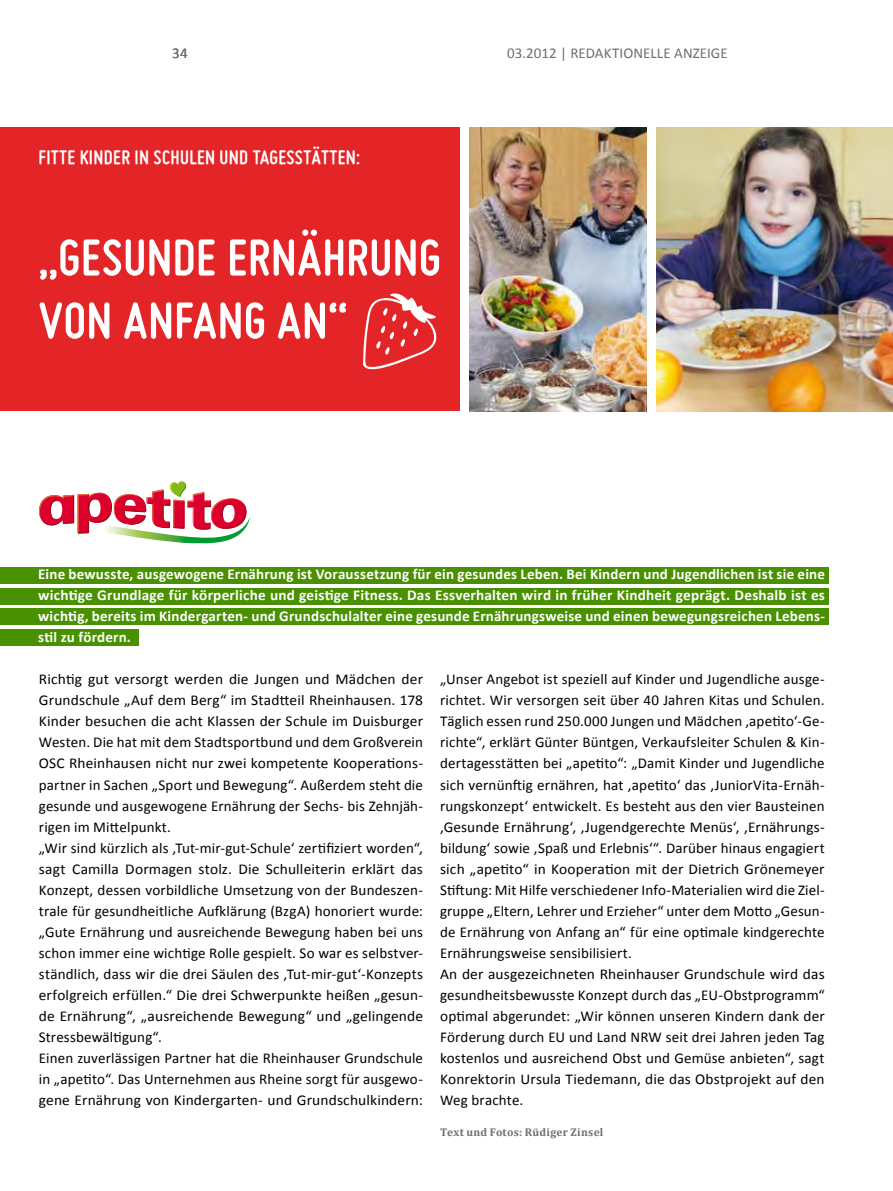
<style>
.page{position:relative;width:893px;height:1191px;background:#fff}
.page>*{position:absolute;margin:0;border:0;box-sizing:border-box;transform-origin:0 0}
.t1{font:700 54px/63px "Miso";letter-spacing:.01em;color:#fff}
.t2{font:700 21px "Miso";letter-spacing:.015em;color:#fff}
.t3{font:15px/21px "Calibri";letter-spacing:.01em;color:#000}
.t4{font:700 15px/21px "Calibri";letter-spacing:.015em;color:#fff;text-align:justify}
.t5{font:15px "Calibri";letter-spacing:.005em;color:#6d6f71}
.t6{font:700 11.25px "Cambria";letter-spacing:.025em;color:#6d6f71}
</style>
<div class="page">
<div style="left:0;top:128px;width:459px;height:283px;background:#e42528"></div>
<img style="left:657px;top:128px;width:236px;height:283px">
<img style="left:469px;top:128px;width:178px;height:283px">
<svg style="left:363px;top:293px;width:74px;height:77px"></svg>
<div style="left:0;top:567px;width:828px;height:16px;background:#499101"></div>
<div style="left:0;top:588px;width:828px;height:16px;background:#499101"></div>
<div style="left:0;top:609px;width:828px;height:16px;background:#499101"></div>
<div style="left:0;top:629px;width:139px;height:16px;background:#499101"></div>
<svg style="left:39px;top:481px;width:211px;height:62px"></svg>
<p class="t5" style="left:172px;top:44px;width:17px">34</p>
<p class="t5" style="left:507px;top:44px;width:72px">03.2012 | redaktionelle</p>
<p class="t5" style="left:674px;top:44px;width:3px">anzeige</p>
<h2 class="t2" style="left:38px;top:145px;width:323px">FITTE KINDER IN SCHULEN UND TAGESSTÄTTEN:</h2>
<h1 class="t1" style="left:38px;top:225px;width:404px">„GESUNDE ERNÄHRUNG<br>VON ANFANG AN“</h1>
<p class="t4" style="left:38px;top:563px;width:788px">Eine bewusste, ausgewogene Ernährung ist Voraussetzung für ein gesundes Leben. Bei Kindern und J ugendlichen ist sie eine wichtige G rundlage für körperliche und geistige Fitness. Das Essverhalten wird in früher Kindheit geprägt. Deshalb ist es wichtig, bereits im Kindergarten- und Grundschulalter eine gesunde Ernährungsweise und einen bewegungsreichen Lebens&shy;stil zu fördern.</p>
<p class="t3" style="left:39px;top:668px;width:386px">Richtig gut versorgt werden die Jungen und Mädchen der Grundschule „Auf dem Berg“ im Stadtteil Rheinhausen. 178<br>Kinder besuchen die acht Klassen der Schule im Duisburger Westen. Die hat mit dem Stadtsportbund und dem Großverein OSC Rheinhausen nicht nur zwei kompetente Kooperations&shy;partner in Sachen „Sport und Bewegung“. Außerdem steht die gesunde und ausgewogene Ernährung der Sechs- bis Zehnjäh&shy;rigen im Mittelpunkt.<br>„Wir sind kürzlich als ,Tut-mir-gut-Schule‘ zertifiziert worden“, sagt Camilla Dormagen stolz. Die Schulleiterin erklärt das Konzept, dessen vorbildliche Umsetzung von der Bundeszen&shy;trale für gesundheitliche Aufklärung (BzgA) honoriert wurde: „Gute Ernährung und ausreichende Bewegung haben bei uns schon immer eine wichtige Rolle gespielt. So war es selbstver&shy;ständlich, dass wir die drei Säulen des ,Tut-mir-gut‘-Konzepts erfolgreich erfüllen.“ Die drei Schwerpunkte heißen „gesun&shy;de Ernährung“, „ausreichende Bewegung“ und „gelingende Stressbewältigung“.<br>Einen zuverlässigen Partner hat die Rheinhauser Grundschule in „apetito“. Das Unternehmen aus Rheine sorgt für ausgewo&shy;gene Ernährung von Kindergarten- und Grundschulkindern:</p>
<p class="t3" style="left:440px;top:668px;width:386px">„Unser Angebot ist speziell auf Kinder und Jugendliche ausge&shy;richtet. Wir versorgen seit über 40 Jahren Kitas und Schulen.<br>Täglich essen rund 250.000 Jungen und Mädchen ,apetito‘-Ge&shy;richte“, erklärt Günter Büntgen, Verkaufsleiter Schulen &amp; Kin&shy;dertagesstätten bei „apetito“: „Damit Kinder und Jugendliche sich vernünftig ernähren, hat ,apetito‘ das ,JuniorVita-Ernäh&shy;rungskonzept‘ entwickelt. Es besteht aus den vier Bausteinen ,Gesunde Ernährung‘, ,Jugendgerechte Menüs‘, ,Ernährungs&shy;bildung‘ sowie ,Spaß und Erlebnis‘“. Darüber hinaus engagiert sich „apetito“ in Kooperation mit der Dietrich Grönemeyer Stiftung: Mit Hilfe verschiedener Info-Materialien wird die Ziel&shy;gruppe „Eltern, Lehrer und Erzieher“ unter dem Motto „Gesun&shy;de Ernährung von Anfang an“ für eine optimale kindgerechte Ernährungsweise sensibilisiert.<br>An der ausgezeichneten Rheinhauser Grundschule wird das gesundheitsbewusste Konzept durch das „EU-Obstprogramm“ optimal abgerundet: „Wir können unseren Kindern dank der Förderung durch EU und Land NRW seit drei Jahren jeden Tag kostenlos und ausreichend Obst und Gemüse anbieten“, sagt Konrektorin Ursula Tiedemann, die das Obstprojekt auf den Weg brachte.</p>
<p class="t6" style="left:440px;top:1125px;width:165px">Text und Fotos: Rüdiger Zinsel</p>
</div>
